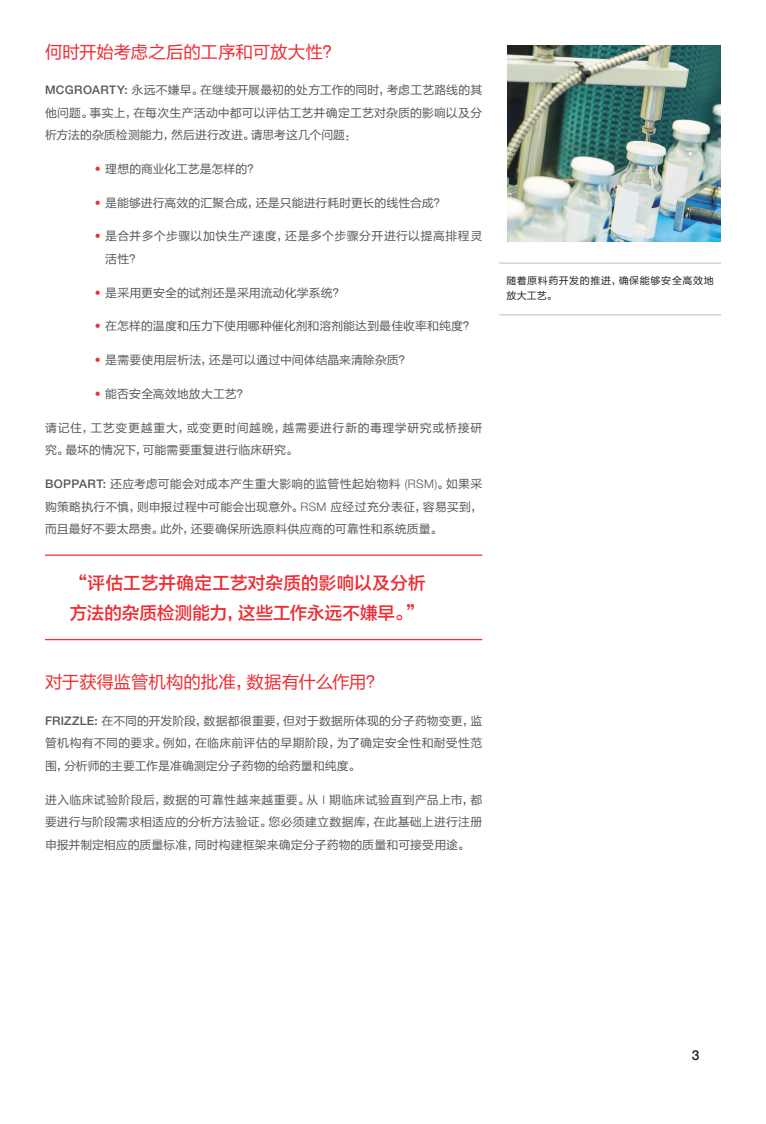
<style>
.page{position:relative;width:766px;height:1124px;background:#fff}
.page>*{position:absolute;margin:0;border:0;box-sizing:border-box;transform-origin:0 0}
.Body_Copy{font:17.5px/30px "FZLTZHK GBK1 0";letter-spacing:.005em;color:#ee2d34}
.Body_Copy-2{font:17.5px "FZLTHK GBK1 0";letter-spacing:-.01em;color:#ee2d34}
.t1{font:500 13.75px "Helvetica Neue LT Std";color:#231f20}
.Body_Copy-3{font:11.88px/22.5px "FZLTHK GBK1 0";letter-spacing:.01em;color:#545759;text-align:justify}
.Body_Copy-4{font:11.88px/22.5px "FZLTHK GBK1 0";letter-spacing:.045em;color:#545759}
.Body_Copy-5{font:11.88px/22.5px "FZLTHK GBK1 0";letter-spacing:.04em;color:#545759}
.Body_Copy-6{font:10px/15px "FZLTHK GBK1 0";letter-spacing:.055em;color:#231f20}
.s1{font-family:"Helvetica Neue LT Std";font-weight:500}
.s2{font-family:"Helvetica Neue LT Std";font-weight:300;color:#ed3033}
.s3{font-family:"Helvetica Neue LT Std";font-weight:300}
</style>
<div class="page">
<hr style="left:45px;top:554px;width:437px;height:1px;background:#ee2d34">
<hr style="left:45px;top:639px;width:437px;height:1px;background:#ee2d34">
<hr style="left:499px;top:262px;width:221px;height:2px;background:#c9cacc">
<hr style="left:499px;top:314px;width:221px;height:1px;background:#c9cacc">
<img style="left:507px;top:45px;width:213px;height:196px">
<p class="Body_Copy-2" style="left:45px;top:42px;width:297px">何时开始考虑之后的工序和可放大性？</p>
<p class="Body_Copy-3" style="left:45px;top:79px;width:438px"><span class="s1">MCGROARTY:</span> 永远不嫌早。在继续开展最初的处方工作的同时，考虑工艺路线的其他问题。事实上，在每次生产活动中都可以评估工艺并确定工艺对杂质的影响以及分析方法的杂质检测能力，然后进行改进。请思考这几个问题：</p>
<p class="Body_Copy-3" style="left:95px;top:158px;width:166px"><span class="s2">•</span> 理想的商业化工艺是怎样的？</p>
<p class="Body_Copy-3" style="left:95px;top:191px;width:352px"><span class="s2">•</span> 是能够进行高效的汇聚合成，还是只能进行耗时更长的线性合成？</p>
<p class="Body_Copy-5" style="left:105px;top:225px;width:378px;text-indent:-11px"><span class="s2">•</span> 是合并多个步骤以加快生产速度，还是多个步骤分开进行以提高排程灵活性？</p>
<p class="Body_Copy-3" style="left:95px;top:281px;width:251px"><span class="s2">•</span> 是采用更安全的试剂还是采用流动化学系统？</p>
<p class="Body_Copy-3" style="left:95px;top:315px;width:381px"><span class="s2">•</span> 在怎样的温度和压力下使用哪种催化剂和溶剂能达到最佳收率和纯度？</p>
<p class="Body_Copy-3" style="left:95px;top:349px;width:317px"><span class="s2">•</span> 是需要使用层析法，还是可以通过中间体结晶来清除杂质？</p>
<p class="Body_Copy-3" style="left:95px;top:383px;width:155px"><span class="s2">•</span> 能否安全高效地放大工艺？</p>
<p class="Body_Copy-4" style="left:45px;top:416px;width:438px">请记住，工艺变更越重大，或变更时间越晚，越需要进行新的毒理学研究或桥接研究。最坏的情况下，可能需要重复进行临床研究。</p>
<p class="Body_Copy-3" style="left:45px;top:473px;width:438px"><span class="s1">BOPPART:</span> 还应考虑可能会对成本产生重大影响的监管性起始物料 <span class="s3">(RSM)</span>。如果采购策略执行不慎，则申报过程中可能会出现意外。<span class="s3">RSM</span> 应经过充分表征，容易买到，而且最好不要太昂贵。此外，还要确保所选原料供应商的可靠性和系统质量。</p>
<p class="Body_Copy" style="left:70px;top:568px;width:357px">“评估工艺并确定工艺对杂质的影响以及分析方法的杂质检测能力，这些工作永远不嫌早。”</p>
<p class="Body_Copy-2" style="left:45px;top:672px;width:340px">对于获得监管机构的批准，数据有什么作用？</p>
<p class="Body_Copy-3" style="left:45px;top:709px;width:438px"><span class="s1">FRIZZLE:</span> 在不同的开发阶段，数据都很重要，但对于数据所体现的分子药物变更，监管机构有不同的要求。例如，在临床前评估的早期阶段，为了确定安全性和耐受性范围，分析师的主要工作是准确测定分子药物的给药量和纯度。</p>
<p class="Body_Copy-3" style="left:45px;top:788px;width:438px">进入临床试验阶段后，数据的可靠性越来越重要。从 <span class="s3">I</span> 期临床试验直到产品上市，都要进行与阶段需求相适应的分析方法验证。您必须建立数据库，在此基础上进行注册申报并制定相应的质量标准，同时构建框架来确定分子药物的质量和可接受用途。</p>
<p class="Body_Copy-6" style="left:506px;top:273px;width:209px">随着原料药开发的推进，确保能够安全高效地放大工艺。</p>
<p class="t1" style="left:691px;top:1047px;width:9px">3</p>
</div>
